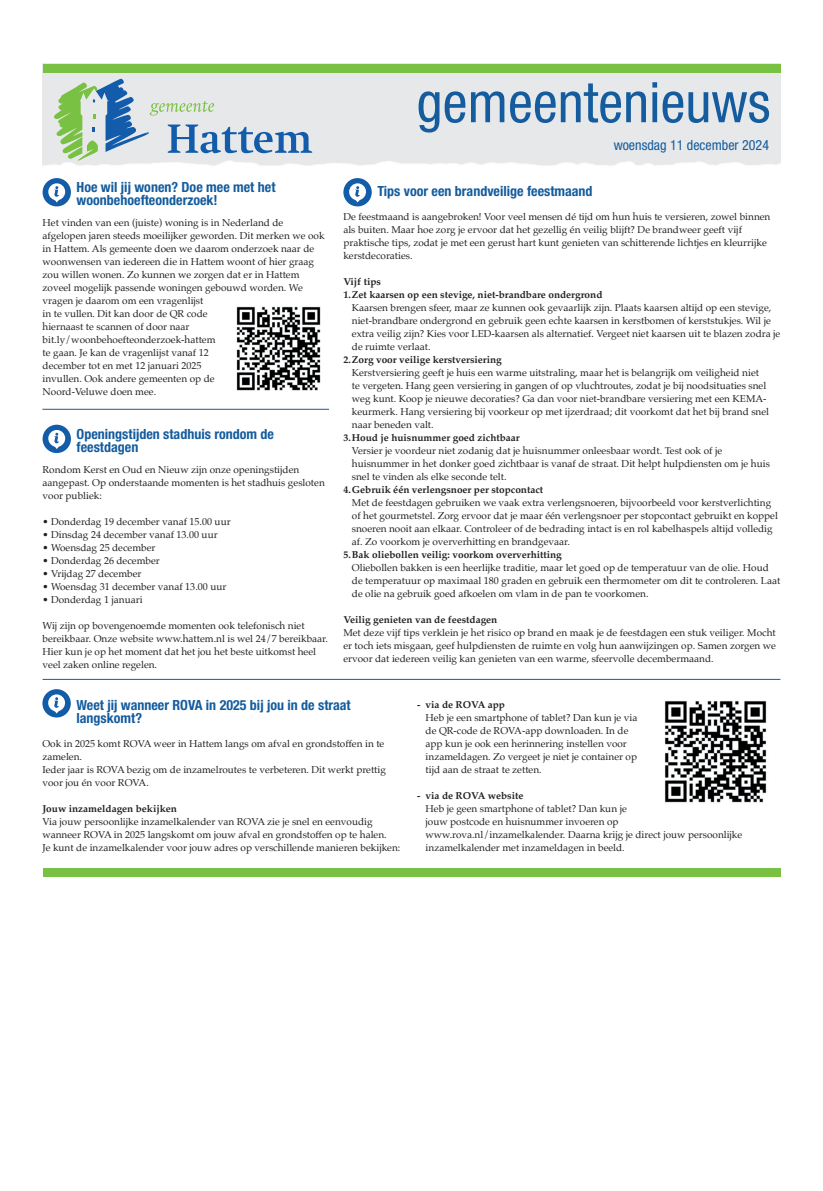
<style>
.page{position:relative;width:823px;height:1191px;background:#fff}
.page>*{position:absolute;margin:0;border:0;box-sizing:border-box;transform-origin:0 0}
.t1{font:condensed 56px "Helvetica Neue LT Std";color:#145c9e}
.t2{font:700 condensed 14px/13px "Helvetica Neue LT Std";color:#145c9e}
.t3{font:condensed 14px "Helvetica Neue LT Std";color:#145c9e}
.t4{font:10px/13px "Palatino";color:#231f20}
.t5{font:700 10px/13px "Palatino";color:#231f20}
</style>
<div class="page">
<div style="left:43px;top:72px;width:737px;height:94px;background:#e7e8e9"></div>
<div style="left:43px;top:64px;width:737px;height:8px;background:#79c142"></div>
<svg style="left:54px;top:79px;width:258px;height:81px;background:#bed0d1"></svg>
<div style="left:43px;top:868px;width:737px;height:8px;background:#79c142"></div>
<div style="left:343px;top:178px;width:28px;height:28px;background:#135ca8;border-radius:50%"></div>
<svg style="left:349px;top:183px;width:17px;height:20px"></svg>
<div style="left:43px;top:178px;width:28px;height:28px;background:#135ca8;border-radius:50%"></div>
<svg style="left:48px;top:183px;width:17px;height:20px"></svg>
<div style="left:43px;top:425px;width:28px;height:28px;background:#135ca8;border-radius:50%"></div>
<svg style="left:48px;top:430px;width:17px;height:19px"></svg>
<img style="left:236px;top:306px;width:85px;height:85px">
<div style="left:42px;top:689px;width:29px;height:28px;background:#135ca8;border-radius:50%"></div>
<svg style="left:48px;top:694px;width:17px;height:19px"></svg>
<img style="left:664px;top:701px;width:103px;height:102px">
<hr style="left:42px;top:409px;width:287px;height:1px;background:#145c9e">
<hr style="left:43px;top:679px;width:737px;height:1px;background:#145c9e">
<h1 class="t1" style="left:416px;top:70px;width:355px">gemeentenieuws</h1>
<h2 class="t3" style="left:613px;top:137px;width:157px">woensdag 11 december 2024</h2>
<h2 class="t2" style="left:377px;top:184px;width:216px">Tips voor een brandveilige feestmaand</h2>
<p class="t4" style="left:343px;top:209px;width:428px">De feestmaand is aangebroken! Voor veel mensen dé tijd om hun huis te versieren, zowel binnen als buiten. Maar hoe zorg je ervoor dat het gezellig én veilig blijft? De brandweer geeft vijf praktische tips, zodat je met een gerust hart kunt genieten van schitterende lichtjes en kleurrijke kerstdecoraties.</p>
<p class="t5" style="left:343px;top:274px;width:260px">Vijf tips<br>1.Zet kaarsen op een stevige, niet-brandbare ondergrond</p>
<p class="t4" style="left:351px;top:300px;width:430px">Kaarsen brengen sfeer, maar ze kunnen ook gevaarlijk zijn. Plaats kaarsen altijd op een stevige, niet-brandbare ondergrond en gebruik geen echte kaarsen in kerstbomen of kerststukjes. Wil je extra veilig zijn? Kies voor LED-kaarsen als alternatief. Vergeet niet kaarsen uit te blazen zodra je de ruimte verlaat.</p>
<p class="t5" style="left:343px;top:352px;width:160px">2.Zorg voor veilige kerstversiering</p>
<p class="t4" style="left:351px;top:365px;width:418px">Kerstversiering geeft je huis een warme uitstraling, maar het is belangrijk om veiligheid niet te vergeten. Hang geen versiering in gangen of op vluchtroutes, zodat je bij noodsituaties snel weg kunt. Koop je nieuwe decoraties? Ga dan voor niet-brandbare versiering met een KEMA&shy;keurmerk. Hang versiering bij voorkeur op met ijzerdraad; dit voorkomt dat het bij brand snel naar beneden valt.</p>
<p class="t5" style="left:343px;top:430px;width:178px">3.Houd je huisnummer goed zichtbaar</p>
<p class="t4" style="left:351px;top:443px;width:419px">Versier je voordeur niet zodanig dat je huisnummer onleesbaar wordt. Test ook of je huisnummer in het donker goed zichtbaar is vanaf de straat. Dit helpt hulpdiensten om je huis snel te vinden als elke seconde telt.</p>
<p class="t5" style="left:343px;top:482px;width:201px">4.Gebruik één verlengsnoer per stopcontact</p>
<p class="t4" style="left:351px;top:495px;width:427px">Met de feestdagen gebruiken we vaak extra verlengsnoeren, bijvoorbeeld voor kerstverlichting of het gourmetstel. Zorg ervoor dat je maar één verlengsnoer per stopcontact gebruikt en koppel snoeren nooit aan elkaar. Controleer of de bedrading intact is en rol kabelhaspels altijd volledig af. Zo voorkom je oververhitting en brandgevaar.</p>
<p class="t5" style="left:343px;top:547px;width:220px">5.Bak oliebollen veilig: voorkom oververhitting</p>
<p class="t4" style="left:351px;top:560px;width:429px">Oliebollen bakken is een heerlijke traditie, maar let goed op de temperatuur van de olie. Houd de temperatuur op maximaal 180 graden en gebruik een thermometer om dit te controleren. Laat de olie na gebruik goed afkoelen om vlam in de pan te voorkomen.</p>
<p class="t5" style="left:343px;top:612px;width:155px">Veilig genieten van de feestdagen</p>
<p class="t4" style="left:343px;top:625px;width:434px;text-align:justify">Met deze vijf tips verklein je het risico op brand en maak je de feestdagen een stuk veiliger. Mocht er toch iets misgaan, geef hulpdiensten de ruimte en volg hun aanwijzingen op. Samen zorgen we ervoor dat iedereen veilig kan genieten van een warme, sfeervolle decembermaand.</p>
<h2 class="t2" style="left:77px;top:180px;width:200px">Hoe wil jij wonen? Doe mee met het woonbehoefteonderzoek!</h2>
<p class="t4" style="left:43px;top:216px;width:283px">Het vinden van een (juiste) woning is in Nederland de afgelopen jaren steeds moeilijker geworden. Dit merken we ook in Hattem. Als gemeente doen we daarom onderzoek naar de woonwensen van iedereen die in Hattem woont of hier graag zou willen wonen. Zo kunnen we zorgen dat er in Hattem zoveel mogelijk passende woningen gebouwd worden. We vragen je daarom om een vragenlijst<br>in te vullen. Dit kan door de QR code<br>hiernaast te scannen of door naar bit.ly/woonbehoefteonderzoek-hattem<br>te gaan. Je kan de vragenlijst vanaf 12<br>december tot en met 12 januari 2025<br>invullen. Ook andere gemeenten op de<br>Noord-Veluwe doen mee.</p>
<h2 class="t2" style="left:77px;top:427px;width:199px">Openingstijden stadhuis rondom de feestdagen</h2>
<p class="t4" style="left:43px;top:462px;width:283px">Rondom Kerst en Oud en Nieuw zijn onze openingstijden aangepast. Op onderstaande momenten is het stadhuis gesloten voor publiek:</p>
<p class="t4" style="left:43px;top:514px;width:189px">• Donderdag 19 december vanaf 15.00 uur</p>
<p class="t4" style="left:43px;top:527px;width:176px">• Dinsdag 24 december vanaf 13.00 uur</p>
<p class="t4" style="left:43px;top:540px;width:114px">• Woensdag 25 december</p>
<p class="t4" style="left:43px;top:553px;width:119px">• Donderdag 26 december</p>
<p class="t4" style="left:43px;top:566px;width:100px">• Vrijdag 27 december</p>
<p class="t4" style="left:43px;top:579px;width:185px">• Woensdag 31 december vanaf 13.00 uur</p>
<p class="t4" style="left:43px;top:592px;width:101px">• Donderdag 1 januari</p>
<p class="t4" style="left:43px;top:618px;width:287px">Wij zijn op bovengenoemde momenten ook telefonisch niet bereikbaar. Onze website www.hattem.nl is wel 24/7 bereikbaar.<br>Hier kun je op het moment dat het jou het beste uitkomst heel veel zaken online regelen.</p>
<h2 class="t2" style="left:76px;top:698px;width:276px">Weet jij wanneer ROVA in 2025 bij jou in de straat langskomt?</h2>
<p class="t4" style="left:42px;top:737px;width:345px">Ook in 2025 komt ROVA weer in Hattem langs om afval en grondstoffen in te zamelen.<br>Ieder jaar is ROVA bezig om de inzamelroutes te verbeteren. Dit werkt prettig voor jou én voor ROVA.</p>
<p class="t5" style="left:42px;top:802px;width:136px">Jouw inzameldagen bekijken</p>
<p class="t4" style="left:42px;top:815px;width:359px">Via jouw persoonlijke inzamelkalender van ROVA zie je snel en eenvoudig wanneer ROVA in 2025 langskomt om jouw afval en grondstoffen op te halen.<br>Je kunt de inzamelkalender voor jouw adres op verschillende manieren bekijken:</p>
<p class="t5" style="left:417px;top:698px;width:89px">- via de ROVA app</p>
<p class="t4" style="left:425px;top:711px;width:213px">Heb je een smartphone of tablet? Dan kun je via de QR-code de ROVA-app downloaden. In de app kun je ook een herinnering instellen voor inzameldagen. Zo vergeet je niet je container op tijd aan de straat te zetten.</p>
<p class="t5" style="left:417px;top:789px;width:108px">- via de ROVA website</p>
<p class="t4" style="left:425px;top:802px;width:318px">Heb je geen smartphone of tablet? Dan kun je<br>jouw postcode en huisnummer invoeren op www.rova.nl/inzamelkalender. Daarna krijg je direct jouw persoonlijke inzamelkalender met inzameldagen in beeld.</p>
</div>
